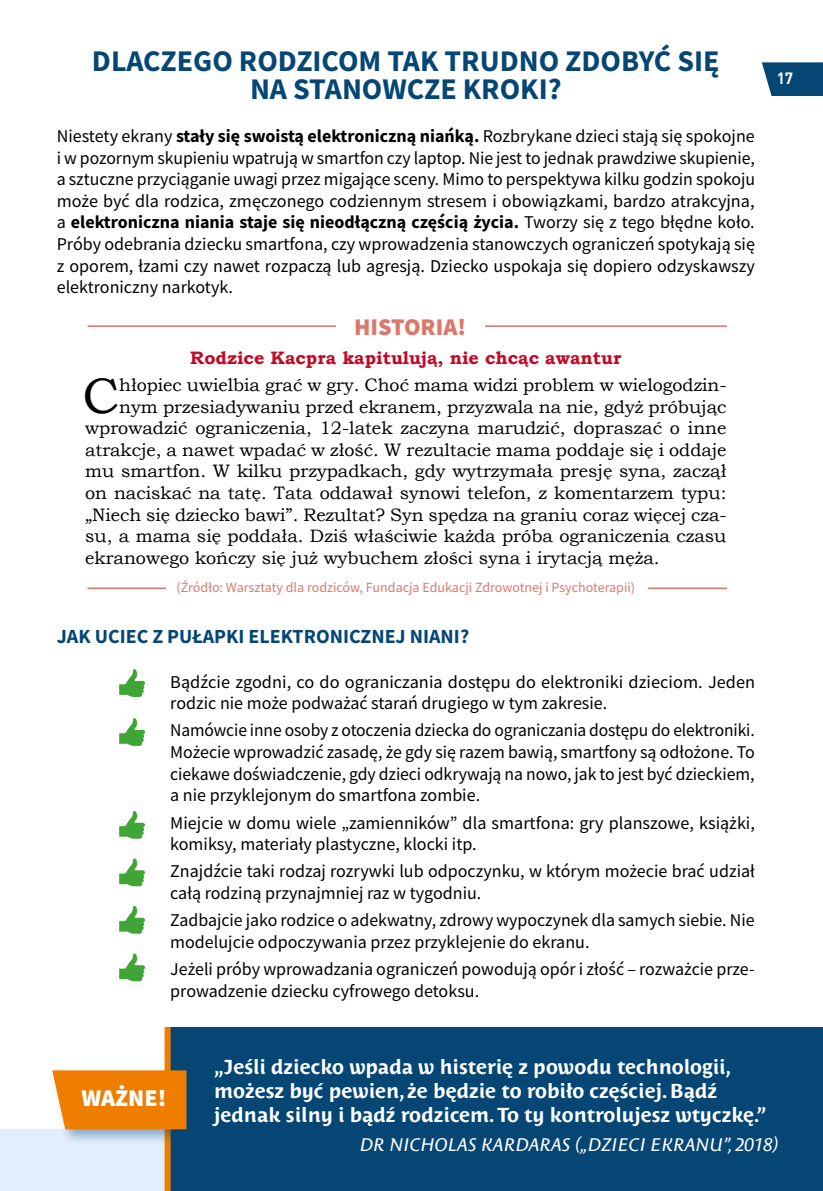
<style>
.page{position:relative;width:823px;height:1191px;background:#fff}
.page>*{position:absolute;margin:0;border:0;box-sizing:border-box;transform-origin:0 0}
.t1{font:49.8px "Bookman Old Style";color:#000}
.t2{font:700 30px/28px "Source Sans Pro";color:#054674;text-align:center}
.t3{font:900 24px "Source Sans Pro";color:#db796c}
.t4{font:900 24px "Source Sans Pro";color:#fff}
.t5{font:700 20px/24px "Costa Ptf";color:#fff}
.t6{font:700 20px "Source Sans Pro";color:#054674}
.t7{font:18px/21.6px "Source Sans Pro";color:#000}
.t8{font:18px "Bookman Old Style";color:#000}
.t9{font:700 18px "Bookman Old Style";color:#c10a25}
.t10{font:italic 18px "Costa Ptf";letter-spacing:.01em;color:#fff}
.t11{font:700 16px "DIN Pl";color:#fff;scale:.95 1}
.t12{font:14px "Source Sans Pro";color:#db796c}
.s1{font-weight:700}
</style>
<div class="page">
<svg style="left:761px;top:62px;width:61px;height:34px;background:#1e5982"></svg>
<div style="left:0;top:1129px;width:193px;height:62px;background:#e1eefb"></div>
<hr style="left:87px;top:587px;width:639px;height:2px;background:#db796c">
<div style="left:166px;top:577px;width:480px;height:24px;background:#fff"></div>
<svg style="left:119px;top:669px;width:26px;height:28px"></svg>
<svg style="left:119px;top:718px;width:26px;height:28px"></svg>
<svg style="left:119px;top:811px;width:26px;height:27px"></svg>
<svg style="left:119px;top:858px;width:26px;height:28px"></svg>
<svg style="left:119px;top:906px;width:26px;height:27px"></svg>
<svg style="left:119px;top:953px;width:26px;height:28px"></svg>
<hr style="left:87px;top:325px;width:639px;height:2px;background:#db796c">
<div style="left:335px;top:309px;width:149px;height:35px;background:#fff"></div>
<div style="left:166px;top:1027px;width:656px;height:164px;background:#054674"></div>
<div style="left:164px;top:1027px;width:6px;height:164px;background:#ef7d00"></div>
<div style="left:50px;top:1066px;width:152px;height:79px;background:#054674;opacity:.4"></div>
<div style="left:52px;top:1070px;width:134px;height:59px;background:#ef7d00"></div>
<h2 class="t2" style="left:92px;top:46px;width:628px">DLACZEGO RODZICOM TAK TRUDNO ZDOBYĆ SIĘ<br>NA STANOWCZE KROKI?</h2>
<p class="t7" style="left:57px;top:125px;width:699px;text-align:justify">Niestety ekrany <span class="s1">stały się swoistą elektroniczną niańką.</span> Rozbrykane dzieci stają się spokojne i w pozornym skupieniu wpatrują w smartfon czy laptop. Nie jest to jednak prawdziwe skupienie, a sztuczne przyciąganie uwagi przez migające sceny. Mimo to perspektywa kilku godzin spokoju może być dla rodzica, zmęczonego codziennym stresem i obowiązkami, bardzo atrakcyjna, a <span class="s1">elektroniczna niania staje się nieodłączną częścią życia.</span> Tworzy się z tego błędne koło.<br>Próby odebrania dziecku smartfona, czy wprowadzenia stanowczych ograniczeń spotykają się z oporem, łzami czy nawet rozpaczą lub agresją. Dziecko uspokaja się dopiero odzyskawszy elektroniczny narkotyk.</p>
<h3 class="t3" style="left:354px;top:311px;width:113px">HISTORIA!</h3>
<p class="t9" style="left:190px;top:344px;width:432px">Rodzice Kacpra kapitulują, nie chcąc awantur</p>
<h1 class="t1" style="left:82px;top:363px;width:38px">C</h1>
<p class="t8" style="left:119px;top:373px;width:608px">hłopiec uwielbia grać w gry. Choć mama widzi problem w wielogodzin-</p>
<p class="t8" style="left:119px;top:395px;width:608px">nym przesiadywaniu przed ekranem, przyzwala na nie, gdyż próbując</p>
<p class="t8" style="left:85px;top:416px;width:642px">wprowadzić ograniczenia, 12-latek zaczyna marudzić, dopraszać o inne</p>
<p class="t8" style="left:85px;top:438px;width:642px">atrakcje, a nawet wpadać w złość. W rezultacie mama poddaje się i oddaje</p>
<p class="t8" style="left:85px;top:459px;width:642px">mu smartfon. W kilku przypadkach, gdy wytrzymała presję syna, zaczął</p>
<p class="t8" style="left:85px;top:481px;width:642px">on naciskać na tatę. Tata oddawał synowi telefon, z komentarzem typu:</p>
<p class="t8" style="left:85px;top:503px;width:642px">„Niech się dziecko bawi”. Rezultat? Syn spędza na graniu coraz więcej cza-</p>
<p class="t8" style="left:85px;top:524px;width:642px">su, a mama się poddała. Dziś właściwie każda próba ograniczenia czasu</p>
<p class="t8" style="left:85px;top:546px;width:575px">ekranowego kończy się już wybuchem złości syna i irytacją męża.</p>
<p class="t12" style="left:176px;top:578px;width:460px">(Źródło: Warsztaty dla rodziców, Fundacja Edukacji Zdrowotnej i Psychoterapii)</p>
<p class="t6" style="left:57px;top:623px;width:414px">JAK UCIEC Z PUŁAPKI ELEKTRONICZNEJ NIANI?</p>
<p class="t7" style="left:170px;top:670px;width:586px">Bądźcie zgodni, co do ograniczania dostępu do elektroniki dzieciom. Jeden rodzic nie może podważać starań drugiego w tym zakresie.</p>
<p class="t7" style="left:170px;top:719px;width:586px;text-align:justify">Namówcie inne osoby z otoczenia dziecka do ograniczania dostępu do elektroniki.<br>Możecie wprowadzić zasadę, że gdy się razem bawią, smartfony są odłożone. To ciekawe doświadczenie, gdy dzieci odkrywają na nowo, jak to jest być dzieckiem, a nie przyklejonym do smartfona zombie.</p>
<p class="t7" style="left:170px;top:811px;width:586px">Miejcie w domu wiele „zamienników” dla smartfona: gry planszowe, książki, komiksy, materiały plastyczne, klocki itp.</p>
<p class="t7" style="left:170px;top:860px;width:585px">Znajdźcie taki rodzaj rozrywki lub odpoczynku, w którym możecie brać udział całą rodziną przynajmniej raz w tygodniu.</p>
<p class="t7" style="left:170px;top:909px;width:585px">Zadbajcie jako rodzice o adekwatny, zdrowy wypoczynek dla samych siebie. Nie modelujcie odpoczywania przez przyklejenie do ekranu.</p>
<p class="t7" style="left:170px;top:958px;width:585px">Jeżeli próby wprowadzania ograniczeń powodują opór i złość – rozważcie prze&shy;prowadzenie dziecku cyfrowego detoksu.</p>
<p class="t11" style="left:776px;top:68px;width:19px">17</p>
<h3 class="t4" style="left:81px;top:1081px;width:86px">WAŻNE!</h3>
<p class="t5" style="left:214px;top:1055px;width:553px">„Jeśli dziecko wpada w histerię z powodu technologii, możesz być pewien, że będzie to robiło częściej. Bądź jednak silny i bądź rodzicem. To ty kontrolujesz wtyczkę.”</p>
<p class="t10" style="left:360px;top:1134px;width:419px">DR NICHOLAS KARDARAS („DZIECI EKRANU”, 2018)</p>
</div>
